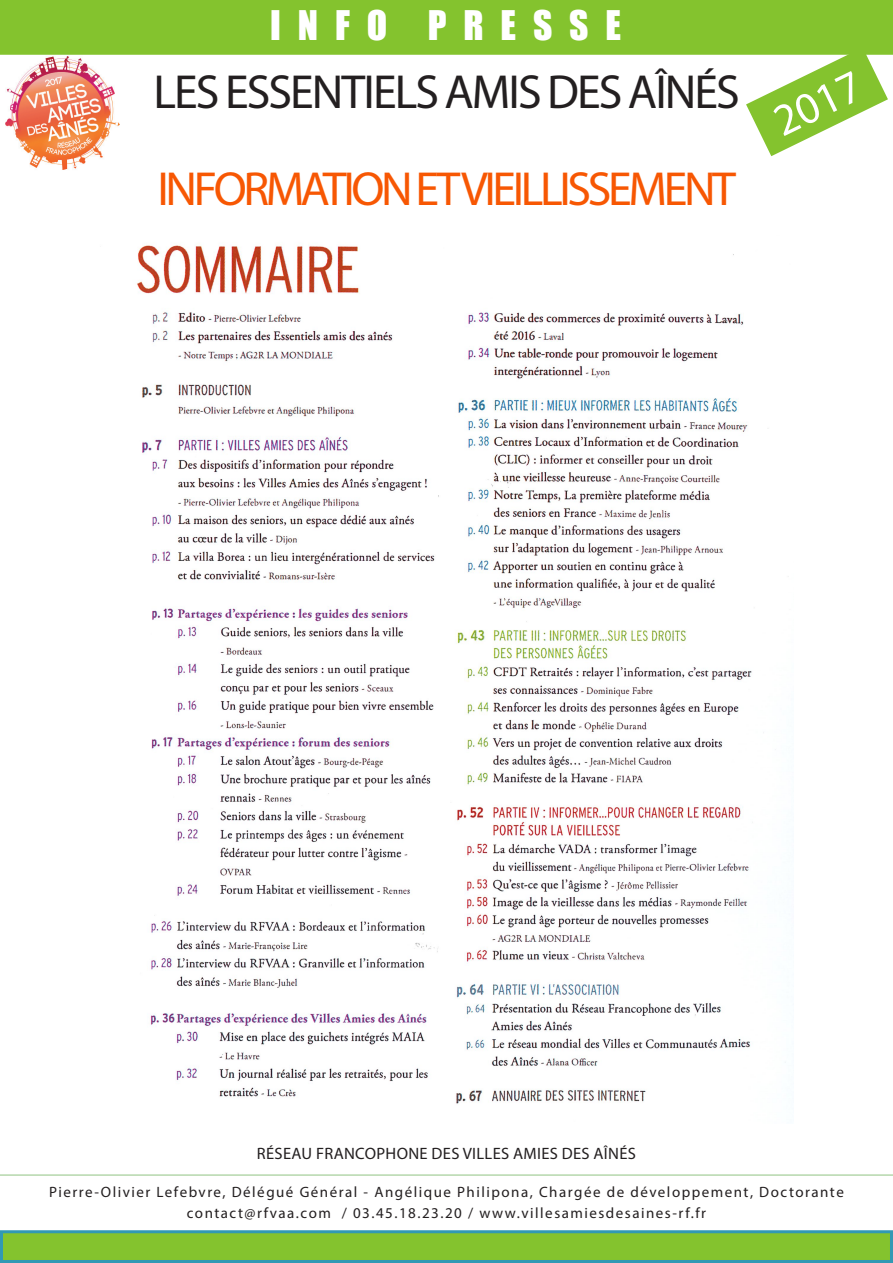
<style>
.page{position:relative;width:893px;height:1263px;background:#fff}
.page>*{position:absolute;margin:0;border:0;box-sizing:border-box;transform-origin:0 0}
.t1{font:48px "Myriad Pro";letter-spacing:-.07em;color:#f75703}
.t2{font:48px "Myriad Pro";letter-spacing:-.04em;color:#231f20}
.t3{font:45px "Myriad Pro";color:#fff}
.t4{font:37.5px "Impact";letter-spacing:.45em;color:#fff}
.t5{font:16.5px "Myriad Pro";letter-spacing:.02em;color:#231f20}
.t6{font:15px "Myriad Pro";letter-spacing:.1em;color:#231f20}
</style>
<div class="page">
<img style="left:6px;top:56px;width:113px;height:114px">
<svg style="left:746px;top:55px;width:142px;height:101px"></svg>
<div style="left:0;top:0;width:893px;height:55px;background:#84c32e"></div>
<hr style="left:0;top:1174px;width:893px;height:2px;background:#b5d7ac">
<div style="left:2px;top:1232px;width:889px;height:29px;background:#84c32e"></div>
<div style="left:0;top:1230px;width:893px;height:33px;border:3px solid #3199b4"></div>
<img style="left:137px;top:245px;width:649px;height:859px">
<p class="t4" style="left:270px;top:-4px;width:352px">INFO PRESSE</p>
<p class="t2" style="left:154px;top:62px;width:588px">LES ESSENTIELS AMIS DES AÎNÉS</p>
<p class="t1" style="left:157px;top:159px;width:580px">INFORMATION ET VIEILLISSEMENT</p>
<p class="t3" style="left:764px;top:98px;width:94px;rotate:-26deg">2017</p>
<p class="t5" style="left:257px;top:1144px;width:381px">RÉSEAU FRANCOPHONE DES VILLES AMIES DES AÎNÉS</p>
<p class="t6" style="left:49px;top:1182px;width:796px">Pierre-Olivier Lefebvre, Délégué Général - Angélique Philipona, Chargée de développement, Doctorante</p>
<p class="t6" style="left:187px;top:1203px;width:521px">contact@rfvaa.com / 03.45.18.23.20 / www.villesamiesdesaines-rf.fr</p>
</div>
